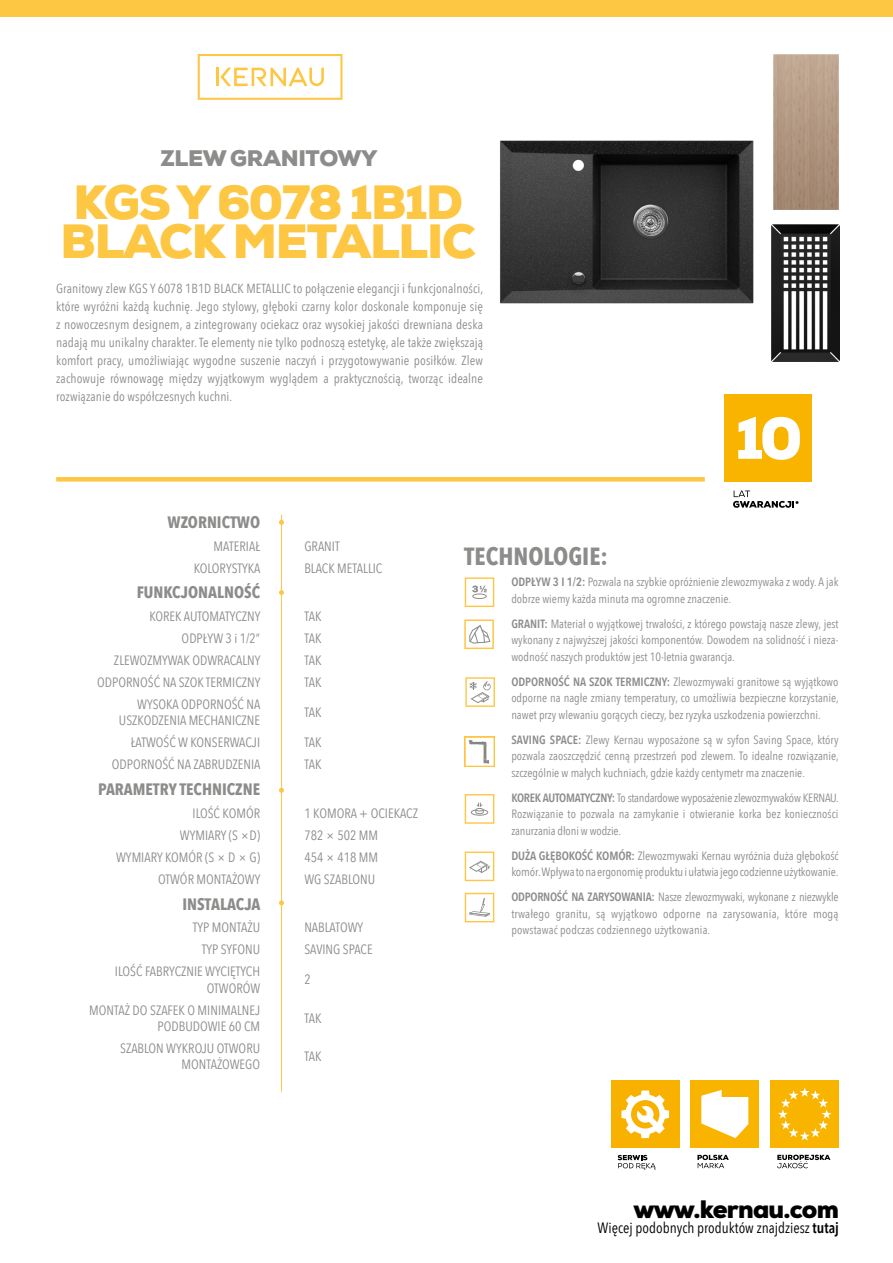
<style>
.page{position:relative;width:893px;height:1263px;background:#fff}
.page>*{position:absolute;margin:0;border:0;box-sizing:border-box;transform-origin:0 0}
.t1{font:900 48px/38.7px "Nexa";letter-spacing:-.025em;color:#fdc643}
.t2{font:900 25.2px "Nexa";letter-spacing:-.03em;color:#000}
.t3{font:700 24.75px "Avenir Next Condensed";color:#8c8c8b}
.t4{font:900 22.5px "Nexa";letter-spacing:-.015em;color:#8c8c8b}
.t5{font:700 16.5px "Avenir Next Condensed";color:#8c8c8b}
.t6{font:15px "Avenir Next Condensed";color:#000}
.t7{font:13.5px/16.2px "Avenir Next Condensed";color:#8c8c8b;text-align:right}
.t8{font:13.2px/18px "Avenir Next Condensed";letter-spacing:.005em;color:#8c8c8b;text-align:justify}
.t9{font:12px/16.5px "Avenir Next Condensed";color:#8c8c8b;text-align:justify}
.s1{font-weight:600}
</style>
<div class="page">
<hr style="left:281px;top:514px;width:1px;height:578px;background:#fdc643">
<div style="left:0;top:0;width:893px;height:16px;background:#fdc643"></div>
<svg style="left:279px;top:520px;width:5px;height:5px"></svg>
<svg style="left:279px;top:590px;width:5px;height:5px"></svg>
<svg style="left:279px;top:788px;width:5px;height:5px"></svg>
<hr style="left:56px;top:477px;width:649px;height:4px;background:#fdc643">
<svg style="left:279px;top:900px;width:5px;height:5px"></svg>
<svg style="left:198px;top:54px;width:144px;height:46px"></svg>
<hr style="left:216px;top:68px;width:3px;height:18px;background:#fdc643">
<div style="left:725px;top:394px;width:87px;height:88px;background:#f9b400"></div>
<svg style="left:733px;top:491px;width:66px;height:17px"></svg>
<svg style="left:738px;top:417px;width:62px;height:43px"></svg>
<svg style="left:465px;top:577px;width:29px;height:30px"></svg>
<svg style="left:465px;top:794px;width:29px;height:30px"></svg>
<svg style="left:465px;top:851px;width:29px;height:30px"></svg>
<svg style="left:465px;top:677px;width:30px;height:30px"></svg>
<svg style="left:465px;top:893px;width:29px;height:29px"></svg>
<div style="left:770px;top:1080px;width:69px;height:68px;background:#f9b400"></div>
<svg style="left:778px;top:1087px;width:53px;height:53px"></svg>
<svg style="left:777px;top:1155px;width:53px;height:13px"></svg>
<div style="left:691px;top:1080px;width:68px;height:68px;background:#f9b400"></div>
<svg style="left:697px;top:1155px;width:32px;height:13px"></svg>
<svg style="left:701px;top:1090px;width:47px;height:48px"></svg>
<div style="left:611px;top:1080px;width:68px;height:68px;background:#f9b100"></div>
<svg style="left:618px;top:1155px;width:38px;height:14px"></svg>
<svg style="left:621px;top:1090px;width:48px;height:48px"></svg>
<img style="left:500px;top:121px;width:302px;height:203px">
<img style="left:772px;top:224px;width:67px;height:137px">
<img style="left:774px;top:54px;width:64px;height:155px">
<img style="left:464px;top:736px;width:30px;height:30px">
<svg style="left:464px;top:619px;width:30px;height:30px"></svg>
<h3 class="t4" style="left:160px;top:143px;width:218px">ZLEW GRANITOWY</h3>
<h1 class="t1" style="left:61px;top:183px;width:417px">KGS Y 6078 1B1D<br>BLACK METALLIC</h1>
<p class="t8" style="left:56px;top:278px;width:429px">Granitowy zlew KGS Y 6078 1B1D BLACK METALLIC to połączenie elegancji i funkcjonalności, które wyróżni każdą kuchnię. Jego stylowy, głęboki czarny kolor doskonale komponuje się z nowoczesnym designem, a zintegrowany ociekacz oraz wysokiej jakości drewniana deska nadają mu unikalny charakter. Te elementy nie tylko podnoszą estetykę, ale także zwiększają komfort pracy, umożliwiając wygodne suszenie naczyń i przygotowywanie posiłków. Zlew zachowuje równowagę między wyjątkowym wyglądem a praktycznością, tworząc idealne rozwiązanie do współczesnych kuchni.</p>
<h3 class="t5" style="left:168px;top:512px;width:94px">WZORNICTWO</h3>
<p class="t7" style="left:214px;top:537px;width:48px">MATERIAŁ</p>
<p class="t7" style="left:304px;top:537px;width:37px">GRANIT</p>
<p class="t7" style="left:194px;top:559px;width:68px">KOLORYSTYKA</p>
<p class="t7" style="left:304px;top:559px;width:80px">BLACK METALLIC</p>
<h3 class="t5" style="left:137px;top:582px;width:125px">FUNKCJONALNOŚĆ</h3>
<p class="t7" style="left:149px;top:608px;width:113px">KOREK AUTOMATYCZNY</p>
<p class="t7" style="left:304px;top:608px;width:19px">TAK</p>
<p class="t7" style="left:182px;top:630px;width:80px">ODPŁYW 3 i 1/2”</p>
<p class="t7" style="left:304px;top:630px;width:19px">TAK</p>
<p class="t7" style="left:114px;top:652px;width:148px">ZLEWOZMYWAK ODWRACALNY</p>
<p class="t7" style="left:304px;top:652px;width:19px">TAK</p>
<p class="t7" style="left:97px;top:674px;width:165px">ODPORNOŚĆ NA SZOK TERMICZNY</p>
<p class="t7" style="left:304px;top:674px;width:19px">TAK</p>
<p class="t7" style="left:119px;top:696px;width:143px">WYSOKA ODPORNOŚĆ NA<br>USZKODZENIA MECHANICZNE</p>
<p class="t7" style="left:304px;top:704px;width:19px">TAK</p>
<p class="t7" style="left:131px;top:734px;width:131px">ŁATWOŚĆ W KONSERWACJI</p>
<p class="t7" style="left:304px;top:734px;width:19px">TAK</p>
<p class="t7" style="left:112px;top:756px;width:150px">ODPORNOŚĆ NA ZABRUDZENIA</p>
<p class="t7" style="left:304px;top:756px;width:19px">TAK</p>
<h3 class="t5" style="left:98px;top:779px;width:164px">PARAMETRY TECHNICZNE</h3>
<p class="t7" style="left:193px;top:804px;width:69px">ILOŚĆ KOMÓR</p>
<p class="t7" style="left:304px;top:804px;width:115px">1 KOMORA + OCIEKACZ</p>
<p class="t7" style="left:180px;top:826px;width:82px">WYMIARY (S ×D)</p>
<p class="t7" style="left:304px;top:826px;width:75px">782 × 502 MM</p>
<p class="t7" style="left:116px;top:848px;width:146px">WYMIARY KOMÓR (S × D × G)</p>
<p class="t7" style="left:304px;top:848px;width:75px">454 × 418 MM</p>
<p class="t7" style="left:158px;top:870px;width:104px">OTWÓR MONTAŻOWY</p>
<p class="t7" style="left:304px;top:870px;width:72px">WG SZABLONU</p>
<h3 class="t5" style="left:182px;top:894px;width:80px">INSTALACJA</h3>
<p class="t7" style="left:193px;top:919px;width:69px">TYP MONTAŻU</p>
<p class="t7" style="left:304px;top:919px;width:60px">NABLATOWY</p>
<p class="t7" style="left:202px;top:941px;width:60px">TYP SYFONU</p>
<p class="t7" style="left:304px;top:941px;width:70px">SAVING SPACE</p>
<p class="t7" style="left:115px;top:963px;width:147px">ILOŚĆ FABRYCZNIE WYCIĘTYCH<br>OTWORÓW</p>
<p class="t7" style="left:304px;top:971px;width:8px">2</p>
<p class="t7" style="left:89px;top:1001px;width:172px">MONTAŻ DO SZAFEK O MINIMALNEJ<br>PODBUDOWIE 60 CM</p>
<p class="t7" style="left:304px;top:1009px;width:19px">TAK</p>
<p class="t7" style="left:120px;top:1039px;width:142px">SZABLON WYKROJU OTWORU<br>MONTAŻOWEGO</p>
<p class="t7" style="left:304px;top:1047px;width:19px">TAK</p>
<h3 class="t3" style="left:464px;top:541px;width:145px">TECHNOLOGIE:</h3>
<p class="t9" style="left:511px;top:573px;width:329px"><span class="s1">ODPŁYW 3 I 1/2:</span> Pozwala na szybkie opróżnienie zlewozmywaka z wody. A jak dobrze wiemy każda minuta ma ogromne znaczenie.</p>
<p class="t9" style="left:511px;top:614px;width:329px"><span class="s1">GRANIT:</span> Materiał o wyjątkowej trwałości, z którego powstają nasze zlewy, jest wykonany z najwyższej jakości komponentów. Dowodem na solidność i nieza&shy;wodność naszych produktów jest 10-letnia gwarancja.</p>
<p class="t9" style="left:511px;top:672px;width:329px"><span class="s1">ODPORNOŚĆ NA SZOK TERMICZNY:</span> Zlewozmywaki granitowe są wyjątkowo odporne na nagłe zmiany temperatury, co umożliwia bezpieczne korzystanie, nawet przy wlewaniu gorących cieczy, bez ryzyka uszkodzenia powierzchni.</p>
<p class="t9" style="left:511px;top:730px;width:329px"><span class="s1">SAVING SPACE:</span> Zlewy Kernau wyposażone są w syfon Saving Space, który pozwala zaoszczędzić cenną przestrzeń pod zlewem. To idealne rozwiązanie, szczególnie w małych kuchniach, gdzie każdy centymetr ma znaczenie.</p>
<p class="t9" style="left:511px;top:788px;width:329px"><span class="s1">KOREK AUTOMATYCZNY:</span> To standardowe wyposażenie zlewozmywaków KERNAU.<br>Rozwiązanie to pozwala na zamykanie i otwieranie korka bez konieczności zanurzania dłoni w wodzie.</p>
<p class="t9" style="left:511px;top:846px;width:329px"><span class="s1">DUŻA GŁĘBOKOŚĆ KOMÓR:</span> Zlewozmywaki Kernau wyróżnia duża głębokość komór. Wpływa to na ergonomię produktu i ułatwia jego codzienne użytkowanie.</p>
<p class="t9" style="left:511px;top:888px;width:329px"><span class="s1">ODPORNOŚĆ NA ZARYSOWANIA:</span> Nasze zlewozmywaki, wykonane z niezwykle trwałego granitu, są wyjątkowo odporne na zarysowania, które mogą powstawać podczas codziennego użytkowania.</p>
<h2 class="t2" style="left:633px;top:1193px;width:207px">www.kernau.com</h2>
<p class="t6" style="left:598px;top:1215px;width:243px">Więcej podobnych produktów znajdziesz <span class="s1">tutaj</span></p>
</div>
